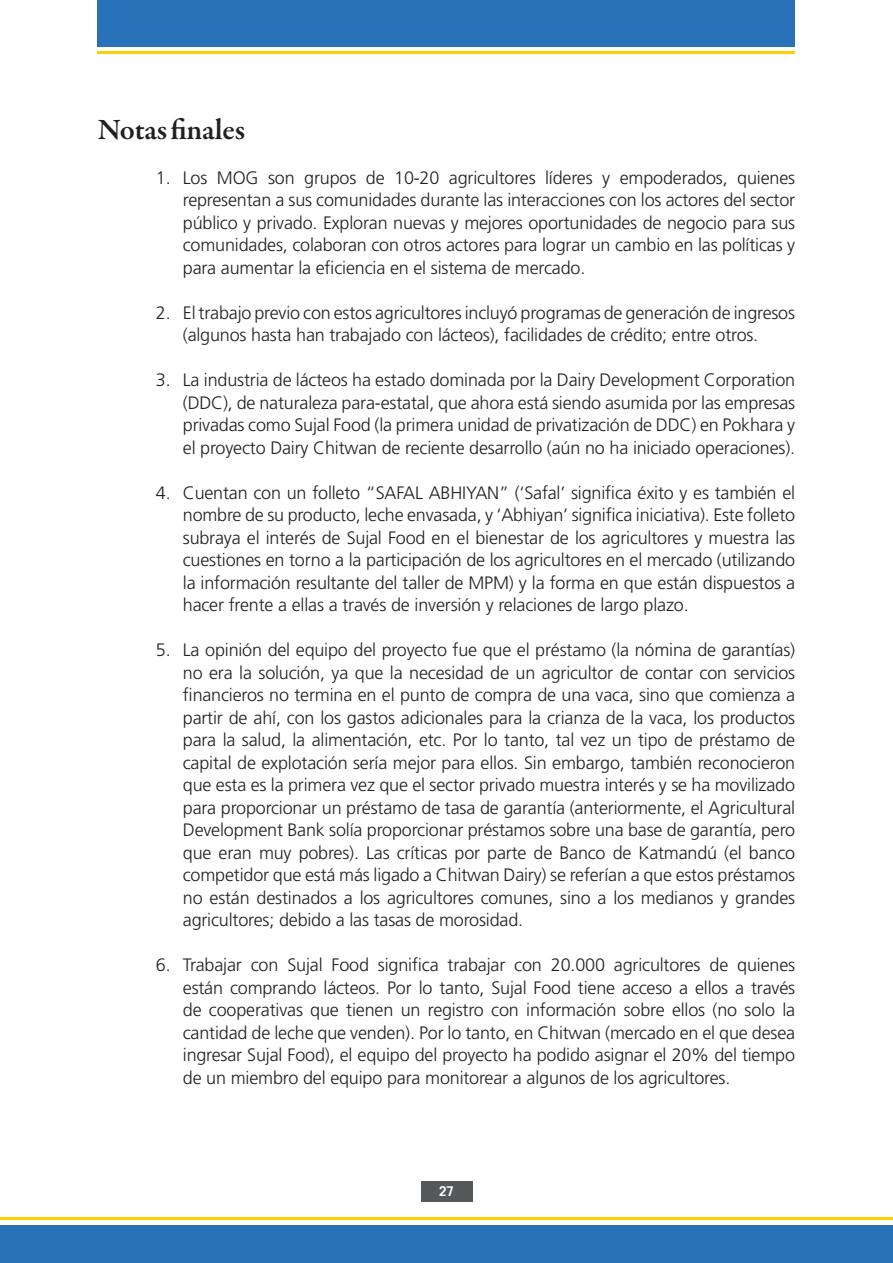
<style>
.page{position:relative;width:893px;height:1263px;background:#fff}
.page>*{position:absolute;margin:0;border:0;box-sizing:border-box;transform-origin:0 0}
.t1{font:600 30px "Garamond Premr Pro";letter-spacing:-.005em;color:#231f20}
.t2{font:300 18px/22.5px "Frutiger";letter-spacing:-.01em;color:#231f20;text-align:justify}
.t3{font:700 13.5px "Trade Gothic";color:#fff}
</style>
<div class="page">
<div style="left:421px;top:1181px;width:51px;height:20px;background:#57585a"></div>
<div style="left:0;top:1225px;width:893px;height:38px;background:#2972b9"></div>
<div style="left:98px;top:0;width:697px;height:47px;background:#2972b9"></div>
<hr style="left:0;top:1216px;width:893px;height:3px;background:#fed105">
<hr style="left:98px;top:51px;width:697px;height:3px;background:#fed105">
<h1 class="t1" style="left:98px;top:111px;width:149px">Notas finales</h1>
<p class="t2" style="left:183px;top:167px;width:614px;text-indent:-27px">1. Los MOG son grupos de 10-20 agricultores líderes y empoderados, quienes representan a sus comunidades durante las interacciones con los actores del sector público y privado. Exploran nuevas y mejores oportunidades de negocio para sus comunidades, colaboran con otros actores para lograr un cambio en las políticas y para aumentar la eficiencia en el sistema de mercado.</p>
<p class="t2" style="left:156px;top:302px;width:641px;text-align:center">2. El trabajo previo con estos agricultores incluyó programas de generación de ingresos (algunos hasta han trabajado con lácteos), facilidades de crédito; entre otros.</p>
<p class="t2" style="left:183px;top:369px;width:614px;text-indent:-27px">3. La industria de lácteos ha estado dominada por la Dairy Development Corporation (DDC), de naturaleza para-estatal, que ahora está siendo asumida por las empresas privadas como Sujal Food (la primera unidad de privatización de DDC) en Pokhara y el proyecto Dairy Chitwan de reciente desarrollo (aún no ha iniciado operaciones).</p>
<p class="t2" style="left:183px;top:482px;width:614px;text-indent:-27px">4. Cuentan con un folleto “SAFAL ABHIYAN” (‘Safal’ significa éxito y es también el nombre de su producto, leche envasada, y ‘Abhiyan’ significa iniciativa). Este folleto subraya el interés de Sujal Food en el bienestar de los agricultores y muestra las cuestiones en torno a la participación de los agricultores en el mercado (utilizando la información resultante del taller de MPM) y la forma en que están dispuestos a hacer frente a ellas a través de inversión y relaciones de largo plazo.</p>
<p class="t2" style="left:183px;top:639px;width:614px;text-indent:-27px">5. La opinión del equipo del proyecto fue que el préstamo (la nómina de garantías) no era la solución, ya que la necesidad de un agricultor de contar con servicios financieros no termina en el punto de compra de una vaca, sino que comienza a partir de ahí, con los gastos adicionales para la crianza de la vaca, los productos para la salud, la alimentación, etc. Por lo tanto, tal vez un tipo de préstamo de capital de explotación sería mejor para ellos. Sin embargo, también reconocieron que esta es la primera vez que el sector privado muestra interés y se ha movilizado para proporcionar un préstamo de tasa de garantía (anteriormente, el Agricultural Development Bank solía proporcionar préstamos sobre una base de garantía, pero que eran muy pobres). Las críticas por parte de Banco de Katmandú (el banco competidor que está más ligado a Chitwan Dairy) se referían a que estos préstamos no están destinados a los agricultores comunes, sino a los medianos y grandes agricultores; debido a las tasas de morosidad.</p>
<p class="t2" style="left:183px;top:954px;width:614px;text-indent:-27px">6. Trabajar con Sujal Food significa trabajar con 20.000 agricultores de quienes están comprando lácteos. Por lo tanto, Sujal Food tiene acceso a ellos a través de cooperativas que tienen un registro con información sobre ellos (no solo la cantidad de leche que venden). Por lo tanto, en Chitwan (mercado en el que desea ingresar Sujal Food), el equipo del proyecto ha podido asignar el 20% del tiempo de un miembro del equipo para monitorear a algunos de los agricultores.</p>
<p class="t3" style="left:439px;top:1183px;width:16px">27</p>
</div>
